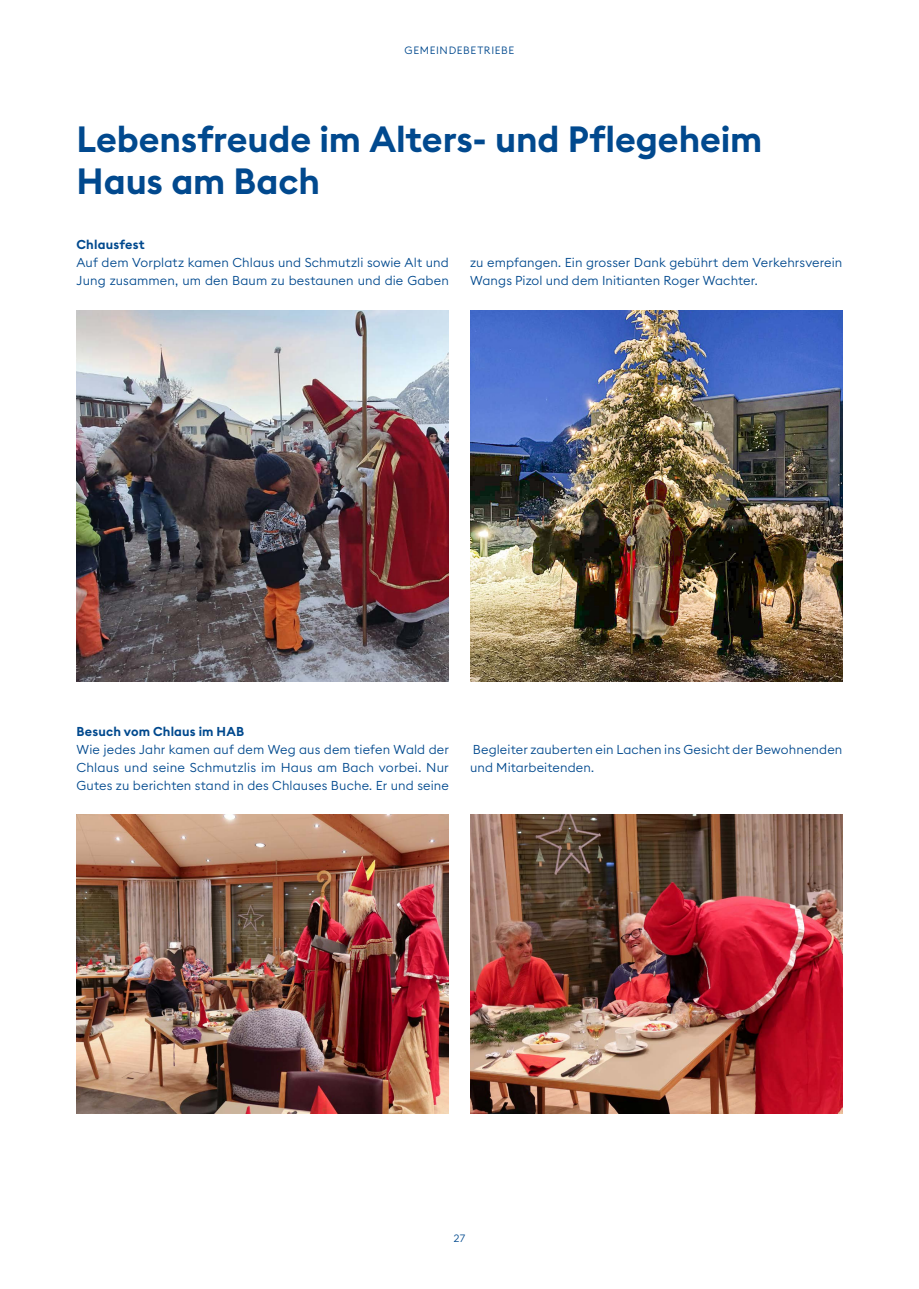
<style>
.page{position:relative;width:919px;height:1289px;background:#fff}
.page>*{position:absolute;margin:0;border:0;box-sizing:border-box;transform-origin:0 0}
.H1_-_blau{font:600 36px/42px "Euclid Square";letter-spacing:-.005em;color:#01498e}
.Grundtext{font:300 12.75px/18px "Euclid Square";letter-spacing:.01em;color:#01498e}
.Grundtext-2{font:600 12.75px "Euclid Square";letter-spacing:.015em;color:#01498e}
.Rubrik{font:300 10.5px "Euclid Square";letter-spacing:.065em;color:#01498e}
</style>
<div class="page">
<img style="left:77px;top:310px;width:372px;height:371px">
<img style="left:77px;top:814px;width:372px;height:299px">
<img style="left:470px;top:814px;width:372px;height:299px">
<img style="left:470px;top:310px;width:372px;height:371px">
<p class="Rubrik" style="left:404px;top:44px;width:111px">GEMEINDEBETRIEBE</p>
<p class="H1_-_blau" style="left:77px;top:119px;width:687px">Lebensfreude im Alters- und Pflegeheim<br>Haus am Bach</p>
<p class="Grundtext-2" style="left:77px;top:237px;width:70px">Chlausfest</p>
<p class="Grundtext" style="left:77px;top:254px;width:374px">Auf dem Vorplatz kamen Chlaus und Schmutzli sowie Alt und<br>Jung zusammen, um den Baum zu bestaunen und die Gaben</p>
<p class="Grundtext" style="left:470px;top:254px;width:374px">zu empfangen. Ein grosser Dank gebührt dem Verkehrsverein<br>Wangs Pizol und dem Initianten Roger Wachter.</p>
<p class="Grundtext-2" style="left:77px;top:723px;width:169px">Besuch vom Chlaus im HAB</p>
<p class="Grundtext" style="left:77px;top:740px;width:374px;text-align:justify">Wie jedes Jahr kamen auf dem Weg aus dem tiefen Wald der Chlaus und seine Schmutzlis im Haus am Bach vorbei. Nur Gutes zu berichten stand in des Chlauses Buche. Er und seine</p>
<p class="Grundtext" style="left:470px;top:740px;width:374px">Begleiter zauberten ein Lachen ins Gesicht der Bewohnenden und Mitarbeitenden.</p>
<p class="Rubrik" style="left:453px;top:1231px;width:14px">27</p>
</div>
